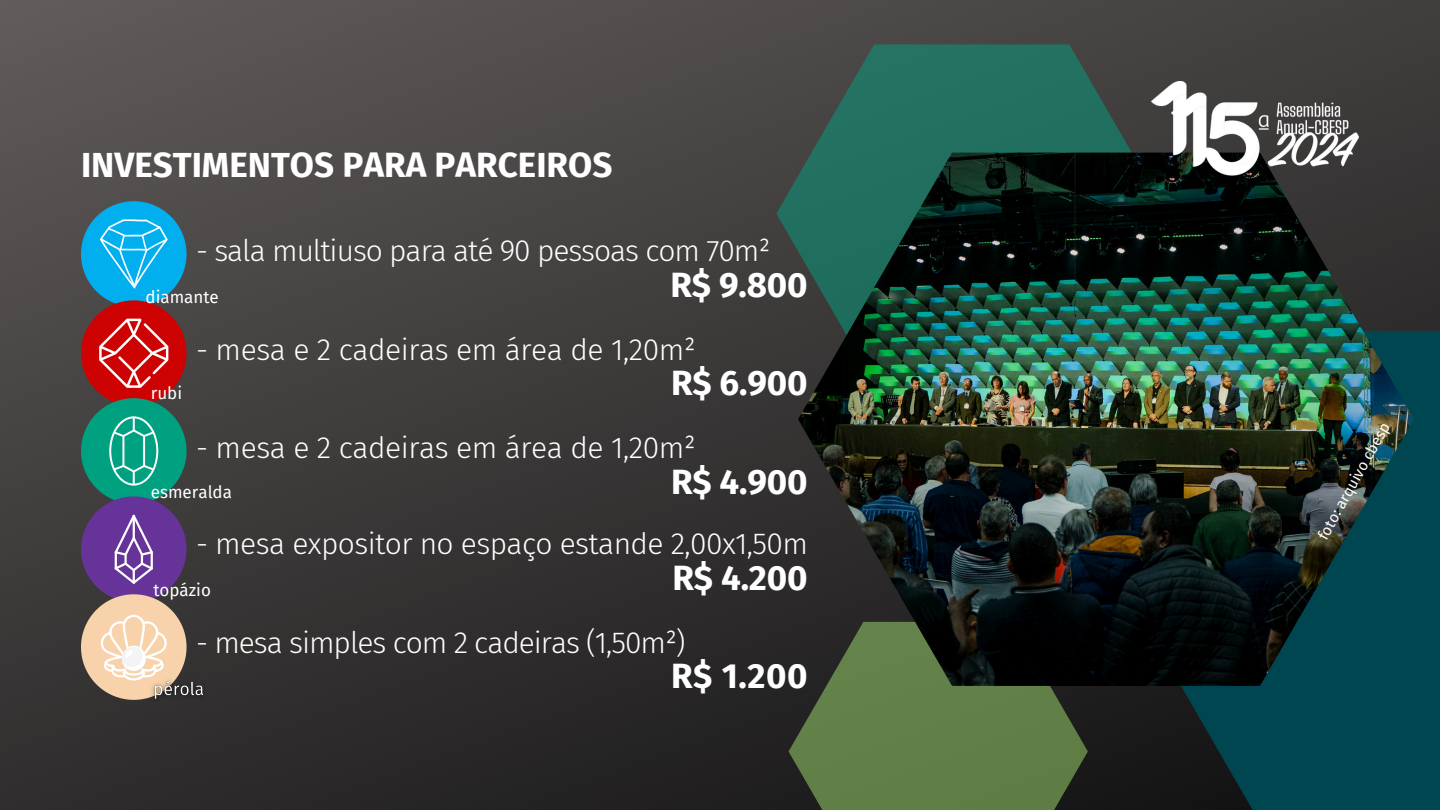
<style>
.page{position:relative;width:1440px;height:810px;background:#fff}
.page>*{position:absolute;margin:0;border:0;box-sizing:border-box;transform-origin:0 0}
.t1{font:700 35px "Fira Sans";color:#fff}
.t2{font:300 30px "Fira Sans";letter-spacing:-.02em;color:#fff}
.t3{font:17px "Fira Sans";color:#fff}
.t4{font:15px "Fira Sans";color:#fff}
</style>
<div class="page">
<img style="left:0;top:0;width:1440px;height:810px">
<svg style="left:1114px;top:331px;width:326px;height:479px;background:#063942"></svg>
<svg style="left:776px;top:44px;width:391px;height:339px;background:#2f5e54"></svg>
<svg style="left:789px;top:622px;width:299px;height:188px;background:#577241"></svg>
<img style="left:798px;top:153px;width:616px;height:532px">
<img style="left:1151px;top:81px;width:208px;height:95px">
<svg style="left:81px;top:201px;width:106px;height:499px;background:#6f7787"></svg>
<img style="left:147px;top:673px;width:64px;height:34px">
<p class="t1" style="left:81px;top:144px;width:533px">INVESTIMENTOS PARA PARCEIROS</p>
<h2 class="t2" style="left:196px;top:233px;width:576px">- sala multiuso para até 90 pessoas com 70m²</h2>
<h1 class="t1" style="left:670px;top:264px;width:139px">R$ 9.800</h1>
<p class="t3" style="left:146px;top:287px;width:75px">diamante</p>
<p class="t2" style="left:196px;top:332px;width:501px">- mesa e 2 cadeiras em área de 1,20m²</p>
<p class="t1" style="left:671px;top:363px;width:138px">R$ 6.900</p>
<p class="t2" style="left:196px;top:430px;width:501px">- mesa e 2 cadeiras em área de 1,20m²</p>
<p class="t1" style="left:671px;top:461px;width:138px">R$ 4.900</p>
<h2 class="t2" style="left:196px;top:526px;width:613px">- mesa expositor no espaço estande 2,00x1,50m</h2>
<h1 class="t1" style="left:673px;top:557px;width:137px">R$ 4.200</h1>
<p class="t3" style="left:151px;top:383px;width:33px">rubi</p>
<p class="t3" style="left:151px;top:482px;width:83px">esmeralda</p>
<p class="t3" style="left:153px;top:580px;width:59px">topázio</p>
<h2 class="t2" style="left:196px;top:625px;width:491px">- mesa simples com 2 cadeiras (1,50m²)</h2>
<h1 class="t1" style="left:671px;top:656px;width:138px">R$ 1.200</h1>
<p class="t4" style="left:1314px;top:534px;width:133px;rotate:-61deg">foto: arquivo cbesp</p>
</div>
